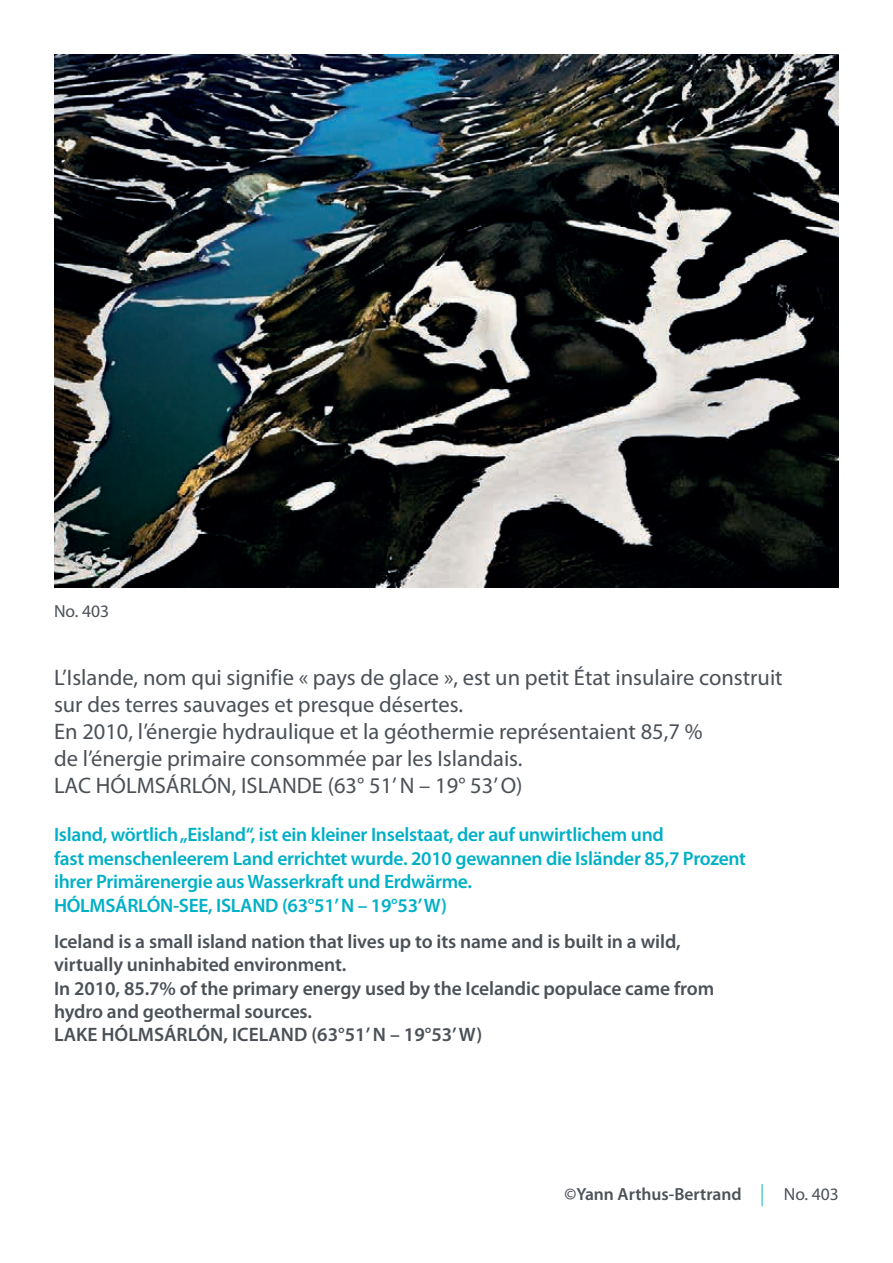
<style>
.page{position:relative;width:893px;height:1263px;background:#fff}
.page>*{position:absolute;margin:0;border:0;box-sizing:border-box;transform-origin:0 0}
.t1{font:22.5px/27px "Myriad Pro";color:#4b5157}
.t2{font:600 19.5px/23.4px "Myriad Pro";letter-spacing:-.005em;color:#4b5157}
.t3{font:600 19.5px/23.4px "Myriad Pro";letter-spacing:-.015em;color:#00b0c7}
.t4{font:600 17.55px "Myriad Pro";color:#4b5157}
.t5{font:17.55px "Myriad Pro";color:#4b5157}
</style>
<div class="page">
<svg style="left:762px;top:1184px;width:1px;height:22px"></svg>
<img style="left:54px;top:54px;width:785px;height:533px">
<p class="t5" style="left:54px;top:601px;width:57px">No. 403</p>
<p class="t1" style="left:54px;top:664px;width:730px">L’Islande, nom qui signifie « pays de glace », est un petit État insulaire construit sur des terres sauvages et presque désertes.<br>En 2010, l’énergie hydraulique et la géothermie représentaient 85,7 %<br>de l’énergie primaire consommée par les Islandais.<br>LAC HÓLMSÁRLÓN, ISLANDE (63° 51’ N – 19° 53’ O)</p>
<p class="t3" style="left:54px;top:823px;width:694px">Island, wörtlich „Eisland“, ist ein kleiner Inselstaat, der auf unwirtlichem und<br>fast menschenleerem Land errichtet wurde. 2010 gewannen die Isländer 85,7 Prozent ihrer Primärenergie aus Wasserkraft und Erdwärme.<br>HÓLMSÁRLÓN-SEE, ISLAND (63°51’ N – 19°53’ W)</p>
<p class="t2" style="left:54px;top:930px;width:662px">Iceland is a small island nation that lives up to its name and is built in a wild, virtually uninhabited environment.<br>In 2010, 85.7% of the primary energy used by the Icelandic populace came from hydro and geothermal sources.<br>LAKE HÓLMSÁRLÓN, ICELAND (63°51’ N – 19°53’ W)</p>
<p class="t4" style="left:564px;top:1184px;width:179px">©Yann Arthus-Bertrand</p>
<p class="t5" style="left:784px;top:1184px;width:57px">No. 403</p>
</div>
